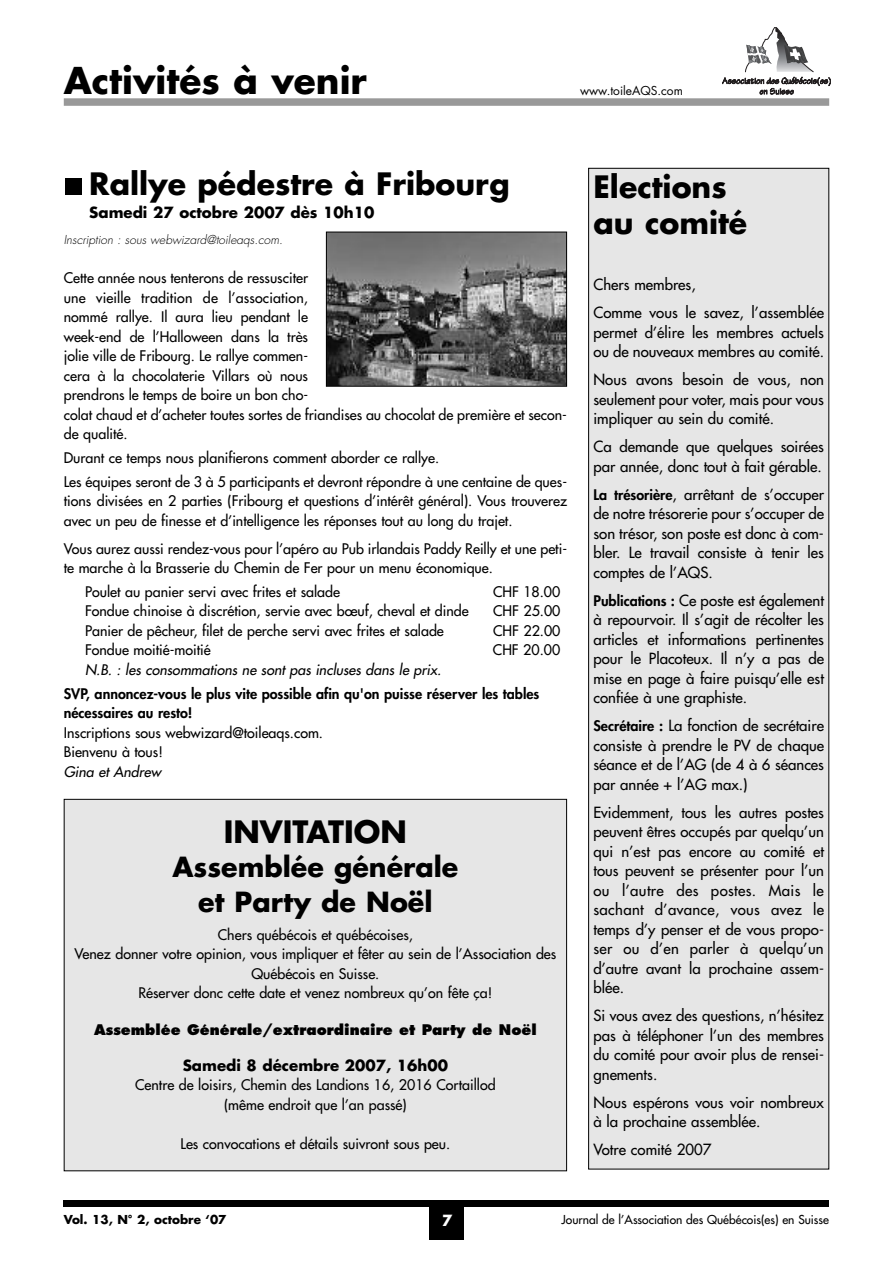
<style>
.page{position:relative;width:893px;height:1263px;background:#fff}
.page>*{position:absolute;margin:0;border:0;box-sizing:border-box;transform-origin:0 0}
.t1{font:700 36px "Futura";color:#000}
.t2{font:700 30px/36px "Futura";color:#000}
.t3{font:700 27px/34.5px "Futura";color:#000;text-align:center}
.t4{font:15px/19.5px "Futura";color:#000;text-align:justify}
.t5{font:700 15px "Futura";color:#000}
.t6{font:700 15px "Futura";color:#fff}
.t7{font:14.25px/19.5px "Futura";color:#000}
.t8{font:800 14.25px/19.5px "Futura";color:#000}
.t9{font:italic 14.25px "Futura";color:#000}
.t10{font:800 14.25px "Futura";color:#000}
.t11{font:12px "Futura";color:#000}
.t12{font:italic 300 12px "Futura";color:#000}
.t13{font:700 12px "Futura";color:#000}
.t14{font:12px "Futura";color:#000}
.s1{font-weight:800;font-size:14.25px}
</style>
<div class="page">
<div style="left:64px;top:98px;width:765px;height:8px;background:#999"></div>
<div style="left:429px;top:1204px;width:35px;height:35px;background:#000"></div>
<div style="left:64px;top:1201px;width:765px;height:6px;background:#000"></div>
<svg style="left:722px;top:27px;width:109px;height:67px"></svg>
<div style="left:65px;top:800px;width:501px;height:370px;background:#e6e6e6"></div>
<div style="left:65px;top:178px;width:17px;height:17px;background:#000"></div>
<div style="left:589px;top:169px;width:239px;height:1000px;background:#e6e6e6"></div>
<div style="left:588px;top:168px;width:241px;height:1001px;border:1px solid #000"></div>
<img style="left:328px;top:234px;width:237px;height:151px">
<div style="left:326px;top:232px;width:241px;height:155px;border:1px solid #000"></div>
<h1 class="t1" style="left:64px;top:64px;width:305px">Activités à venir</h1>
<p class="t14" style="left:580px;top:85px;width:104px">www.toileAQS.com</p>
<h2 class="t2" style="left:89px;top:168px;width:422px">Rallye pédestre à Fribourg</h2>
<p class="t5" style="left:89px;top:205px;width:287px">Samedi 27 octobre 2007 dès 10h10</p>
<p class="t12" style="left:64px;top:234px;width:221px">Inscription : sous webwizard@toileaqs.com.</p>
<p class="t7" style="left:64px;top:269px;width:505px">Cette année nous tenterons de ressusciter<br>une vieille tradition de l’association,<br>nommé rallye. Il aura lieu pendant le<br>week-end de l’Halloween dans la très<br>jolie ville de Fribourg. Le rallye commen-<br>cera à la chocolaterie Villars où nous<br>prendrons le temps de boire un bon cho-<br>colat chaud et d’acheter toutes sortes de friandises au chocolat de première et secon&shy;de qualité.</p>
<p class="t7" style="left:64px;top:447px;width:505px;line-height:23.7px">Durant ce temps nous planifierons comment aborder ce rallye.<br>Les équipes seront de 3 à 5 participants et devront répondre à une centaine de ques-</p>
<p class="t7" style="left:64px;top:492px;width:505px">tions divisées en 2 parties (Fribourg et questions d’intérêt général). Vous trouverez avec un peu de finesse et d’intelligence les réponses tout au long du trajet.</p>
<p class="t7" style="left:64px;top:540px;width:505px">Vous aurez aussi rendez-vous pour l’apéro au Pub irlandais Paddy Reilly et une peti&shy;te marche à la Brasserie du Chemin de Fer pour un menu économique.</p>
<p class="t7" style="left:85px;top:583px;width:256px">Poulet au panier servi avec frites et salade</p>
<p class="t7" style="left:493px;top:583px;width:69px">CHF 18.00</p>
<p class="t7" style="left:85px;top:602px;width:385px">Fondue chinoise à discrétion, servie avec bœuf, cheval et dinde</p>
<p class="t7" style="left:493px;top:602px;width:69px">CHF 25.00</p>
<p class="t7" style="left:85px;top:622px;width:360px">Panier de pêcheur, filet de perche servi avec frites et salade</p>
<p class="t7" style="left:493px;top:622px;width:69px">CHF 22.00</p>
<p class="t7" style="left:85px;top:641px;width:127px">Fondue moitié-moitié</p>
<p class="t7" style="left:493px;top:641px;width:69px">CHF 20.00</p>
<p class="t9" style="left:85px;top:662px;width:358px">N.B. : les consommations ne sont pas incluses dans le prix.</p>
<p class="t8" style="left:64px;top:685px;width:477px">SVP, annoncez-vous le plus vite possible afin qu'on puisse réserver les tables nécessaires au resto!</p>
<p class="t7" style="left:64px;top:724px;width:261px">Inscriptions sous webwizard@toileaqs.com.<br>Bienvenu à tous!</p>
<p class="t9" style="left:64px;top:764px;width:99px">Gina et Andrew</p>
<h2 class="t2" style="left:224px;top:816px;width:185px">INVITATION</h2>
<h3 class="t3" style="left:172px;top:852px;width:287px">Assemblée générale et Party de Noël</h3>
<p class="t7" style="left:75px;top:925px;width:483px;text-align:center">Chers québécois et québécoises,<br>Venez donner votre opinion, vous impliquer et fêter au sein de l’Association des Québécois en Suisse.<br>Réserver donc cette date et venez nombreux qu’on fête ça!</p>
<p class="t10" style="left:94px;top:1023px;width:444px">Assemblée Générale/extraordinaire et Party de Noël</p>
<p class="t5" style="left:183px;top:1058px;width:267px">Samedi 8 décembre 2007, 16h00</p>
<p class="t7" style="left:135px;top:1076px;width:362px;text-align:center">Centre de loisirs, Chemin des Landions 16, 2016 Cortaillod (même endroit que l’an passé)</p>
<p class="t7" style="left:181px;top:1134px;width:271px">Les convocations et détails suivront sous peu.</p>
<h2 class="t2" style="left:593px;top:171px;width:155px">Elections au comité</h2>
<p class="t4" style="left:593px;top:272px;width:232px;line-height:28px">Chers membres,<br>Comme vous le savez, l’assemblée</p>
<p class="t4" style="left:593px;top:323px;width:232px">permet d’élire les membres actuels ou de nouveaux membres au comité.</p>
<p class="t4" style="left:593px;top:371px;width:232px">Nous avons besoin de vous, non seulement pour voter, mais pour vous impliquer au sein du comité.</p>
<p class="t4" style="left:593px;top:438px;width:232px">Ca demande que quelques soirées par année, donc tout à fait gérable.</p>
<p class="t4" style="left:593px;top:485px;width:232px"><span class="s1">La trésorière</span>, arrêtant de s’occuper de notre trésorerie pour s’occuper de son trésor, son poste est donc à com&shy;bler. Le travail consiste à tenir les comptes de l’AQS.</p>
<p class="t4" style="left:593px;top:591px;width:232px"><span class="s1">Publications :</span> Ce poste est également à repourvoir. Il s’agit de récolter les articles et informations pertinentes pour le Placoteux. Il n’y a pas de mise en page à faire puisqu’elle est confiée à une graphiste.</p>
<p class="t4" style="left:593px;top:717px;width:232px"><span class="s1">Secrétaire :</span> La fonction de secrétaire consiste à prendre le PV de chaque séance et de l’AG (de 4 à 6 séances par année + l’AG max.)</p>
<p class="t4" style="left:593px;top:803px;width:232px">Evidemment, tous les autres postes peuvent êtres occupés par quelqu’un qui n’est pas encore au comité et tous peuvent se présenter pour l’un ou l’autre des postes. Mais le sachant d’avance, vous avez le temps d’y penser et de vous propo&shy;ser ou d’en parler à quelqu’un d’autre avant la prochaine assem&shy;blée.</p>
<p class="t4" style="left:593px;top:1007px;width:232px">Si vous avez des questions, n’hésitez pas à téléphoner l’un des membres du comité pour avoir plus de rensei&shy;gnements.</p>
<p class="t4" style="left:593px;top:1093px;width:232px">Nous espérons vous voir nombreux à la prochaine assemblée.</p>
<p class="t4" style="left:593px;top:1141px;width:119px">Votre comité 2007</p>
<p class="t13" style="left:64px;top:1214px;width:164px">Vol. 13, N° 2, octobre ‘07</p>
<p class="t6" style="left:442px;top:1213px;width:12px">7</p>
<p class="t11" style="left:562px;top:1213px;width:269px">Journal de l’Association des Québécois(es) en Suisse</p>
</div>
